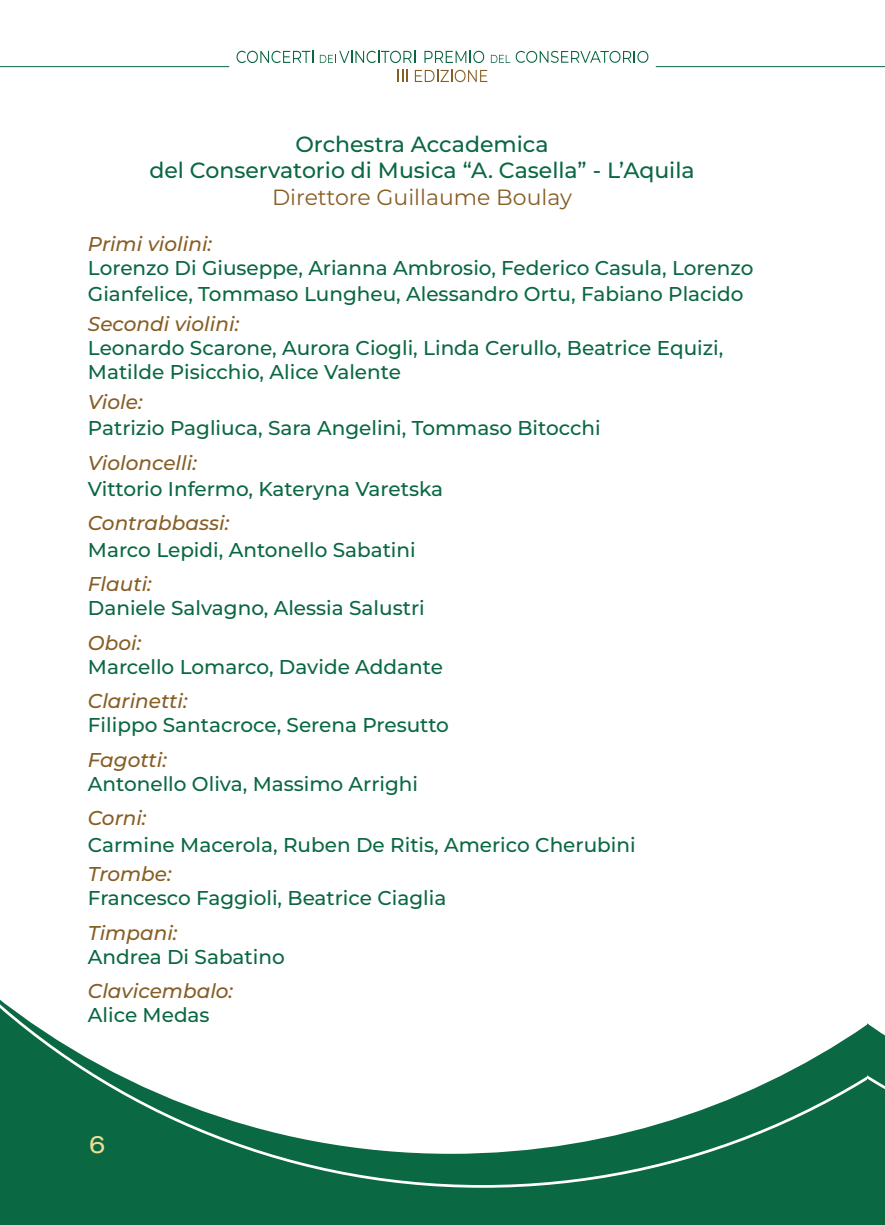
<style>
.page{position:relative;width:885px;height:1225px;background:#fff}
.page>*{position:absolute;margin:0;border:0;box-sizing:border-box;transform-origin:0 0}
.t1{font:expanded 24px "Helvetica Neue LT Pro";color:#eedd97}
.t2{font:500 22px/26.4px "Montserrat";color:#0a6842;text-align:center}
.t3{font:22px "Montserrat";color:#875e25}
.t4{font:500 20px/26.4px "Montserrat";color:#0a6842}
.t5{font:italic 500 20px "Montserrat";color:#875e25}
</style>
<div class="page">
<div style="left:0;top:1187px;width:867px;height:38px;background:#0a6842"></div>
<svg style="left:0;top:1000px;width:867px;height:187px"></svg>
<div style="left:867px;top:1023px;width:17px;height:202px;background:#0a6842"></div>
<hr style="left:655px;top:66px;width:212px;height:1px;background:#0a6741">
<svg style="left:867px;top:66px;width:17px;height:1px"></svg>
<hr style="left:0;top:66px;width:229px;height:1px;background:#0a6741">
<svg style="left:397px;top:70px;width:10px;height:12px"></svg>
<svg style="left:415px;top:70px;width:72px;height:12px"></svg>
<svg style="left:236px;top:51px;width:77px;height:12px"></svg>
<svg style="left:320px;top:51px;width:95px;height:12px"></svg>
<svg style="left:424px;top:51px;width:60px;height:12px"></svg>
<svg style="left:491px;top:51px;width:157px;height:12px"></svg>
<p class="t2" style="left:149px;top:130px;width:547px">Orchestra Accademica<br>del Conservatorio di Musica “A. Casella” - L’Aquila</p>
<p class="t3" style="left:272px;top:182px;width:301px">Direttore Guillaume Boulay</p>
<p class="t5" style="left:88px;top:230px;width:126px">Primi violini:</p>
<p class="t4" style="left:88px;top:254px;width:667px">Lorenzo Di Giuseppe, Arianna Ambrosio, Federico Casula, Lorenzo<br>Gianfelice, Tommaso Lungheu, Alessandro Ortu, Fabiano Placido</p>
<p class="t5" style="left:88px;top:310px;width:153px">Secondi violini:</p>
<p class="t4" style="left:88px;top:335px;width:637px;line-height:24px">Leonardo Scarone, Aurora Ciogli, Linda Cerullo, Beatrice Equizi,<br>Matilde Pisicchio, Alice Valente</p>
<p class="t5" style="left:88px;top:388px;width:56px">Viole:</p>
<p class="t4" style="left:88px;top:414px;width:514px">Patrizio Pagliuca, Sara Angelini, Tommaso Bitocchi</p>
<p class="t5" style="left:88px;top:449px;width:110px">Violoncelli:</p>
<p class="t4" style="left:88px;top:475px;width:356px">Vittorio Infermo, Kateryna Varetska</p>
<p class="t5" style="left:88px;top:510px;width:143px">Contrabbassi:</p>
<p class="t4" style="left:88px;top:536px;width:329px">Marco Lepidi, Antonello Sabatini</p>
<p class="t5" style="left:88px;top:571px;width:65px">Flauti:</p>
<p class="t4" style="left:88px;top:594px;width:338px">Daniele Salvagno, Alessia Salustri</p>
<p class="t5" style="left:88px;top:629px;width:55px">Oboi:</p>
<p class="t4" style="left:88px;top:653px;width:356px">Marcello Lomarco, Davide Addante</p>
<p class="t5" style="left:88px;top:688px;width:101px">Clarinetti:</p>
<p class="t4" style="left:88px;top:711px;width:362px">Filippo Santacroce, Serena Presutto</p>
<p class="t5" style="left:88px;top:746px;width:80px">Fagotti:</p>
<p class="t4" style="left:88px;top:770px;width:331px">Antonello Oliva, Massimo Arrighi</p>
<p class="t5" style="left:88px;top:805px;width:60px">Corni:</p>
<p class="t4" style="left:88px;top:831px;width:549px">Carmine Macerola, Ruben De Ritis, Americo Cherubini</p>
<p class="t5" style="left:88px;top:861px;width:85px">Trombe:</p>
<p class="t4" style="left:88px;top:884px;width:360px">Francesco Faggioli, Beatrice Ciaglia</p>
<p class="t5" style="left:88px;top:919px;width:91px">Timpani:</p>
<p class="t4" style="left:88px;top:943px;width:198px">Andrea Di Sabatino</p>
<p class="t5" style="left:88px;top:977px;width:147px">Clavicembalo:</p>
<p class="t4" style="left:88px;top:1001px;width:123px">Alice Medas</p>
<p class="t1" style="left:89px;top:1130px;width:18px">6</p>
</div>
